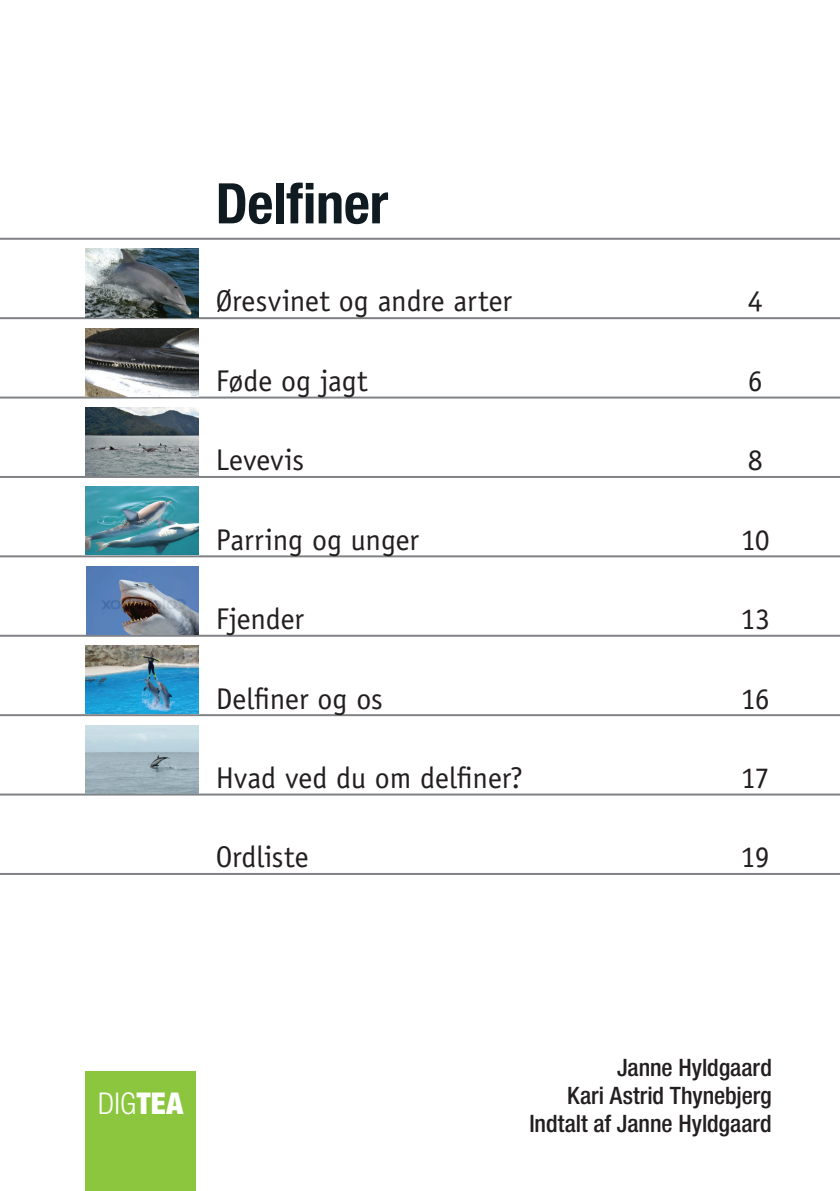
<style>
.page{position:relative;width:840px;height:1191px;background:#fff}
.page>*{position:absolute;margin:0;border:0;box-sizing:border-box;transform-origin:0 0}
.t1{font:700 condensed 56px "Helvetica Neue LT Std";letter-spacing:-.005em;color:#101a21}
.t2{font:30px "Officina Sans Std";letter-spacing:-.005em;color:#231f20}
.t3{font:300 condensed 30px "Helvetica Neue LT Std";color:#fff}
.t4{font:500 condensed 24px/28px "Helvetica Neue LT Std";color:#231f20;text-align:right}
.s1{font-weight:900}
</style>
<div class="page">
<div style="left:85px;top:1071px;width:110px;height:120px;background:#8bc63e"></div>
<hr style="left:0;top:238px;width:839px;height:2px;background:#808285">
<hr style="left:0;top:317px;width:839px;height:2px;background:#808285">
<hr style="left:0;top:396px;width:839px;height:2px;background:#808285">
<hr style="left:0;top:476px;width:839px;height:2px;background:#808285">
<hr style="left:0;top:555px;width:839px;height:2px;background:#808285">
<hr style="left:0;top:635px;width:839px;height:2px;background:#808285">
<hr style="left:0;top:714px;width:839px;height:2px;background:#808285">
<hr style="left:0;top:793px;width:839px;height:2px;background:#808285">
<hr style="left:0;top:873px;width:839px;height:2px;background:#808285">
<img style="left:85px;top:249px;width:113px;height:68px">
<img style="left:85px;top:328px;width:113px;height:68px">
<img style="left:85px;top:407px;width:113px;height:68px">
<img style="left:85px;top:487px;width:113px;height:68px">
<img style="left:86px;top:566px;width:112px;height:68px">
<img style="left:85px;top:645px;width:113px;height:68px">
<img style="left:85px;top:725px;width:113px;height:68px">
<h1 class="t1" style="left:215px;top:169px;width:174px">Delfiner</h1>
<p class="t2" style="left:215px;top:284px;width:297px">Øresvinet og andre arter</p>
<p class="t2" style="left:747px;top:284px;width:16px">4</p>
<p class="t2" style="left:215px;top:363px;width:153px">Føde og jagt</p>
<p class="t2" style="left:747px;top:363px;width:16px">6</p>
<p class="t2" style="left:215px;top:442px;width:90px">Levevis</p>
<p class="t2" style="left:747px;top:442px;width:16px">8</p>
<p class="t2" style="left:215px;top:522px;width:205px">Parring og unger</p>
<p class="t2" style="left:740px;top:522px;width:30px">10</p>
<p class="t2" style="left:215px;top:601px;width:90px">Fjender</p>
<p class="t2" style="left:740px;top:601px;width:31px">13</p>
<p class="t2" style="left:215px;top:681px;width:169px">Delfiner og os</p>
<p class="t2" style="left:740px;top:681px;width:30px">16</p>
<p class="t2" style="left:215px;top:760px;width:308px">Hvad ved du om delfiner?</p>
<p class="t2" style="left:740px;top:760px;width:30px">17</p>
<p class="t2" style="left:215px;top:839px;width:94px">Ordliste</p>
<p class="t2" style="left:740px;top:839px;width:31px">19</p>
<p class="t3" style="left:98px;top:1086px;width:86px">dig<span class="s1">tea</span></p>
<p class="t4" style="left:529px;top:1053px;width:244px">Janne Hyldgaard<br>Kari Astrid Thynebjerg<br>Indtalt af Janne Hyldgaard</p>
</div>
